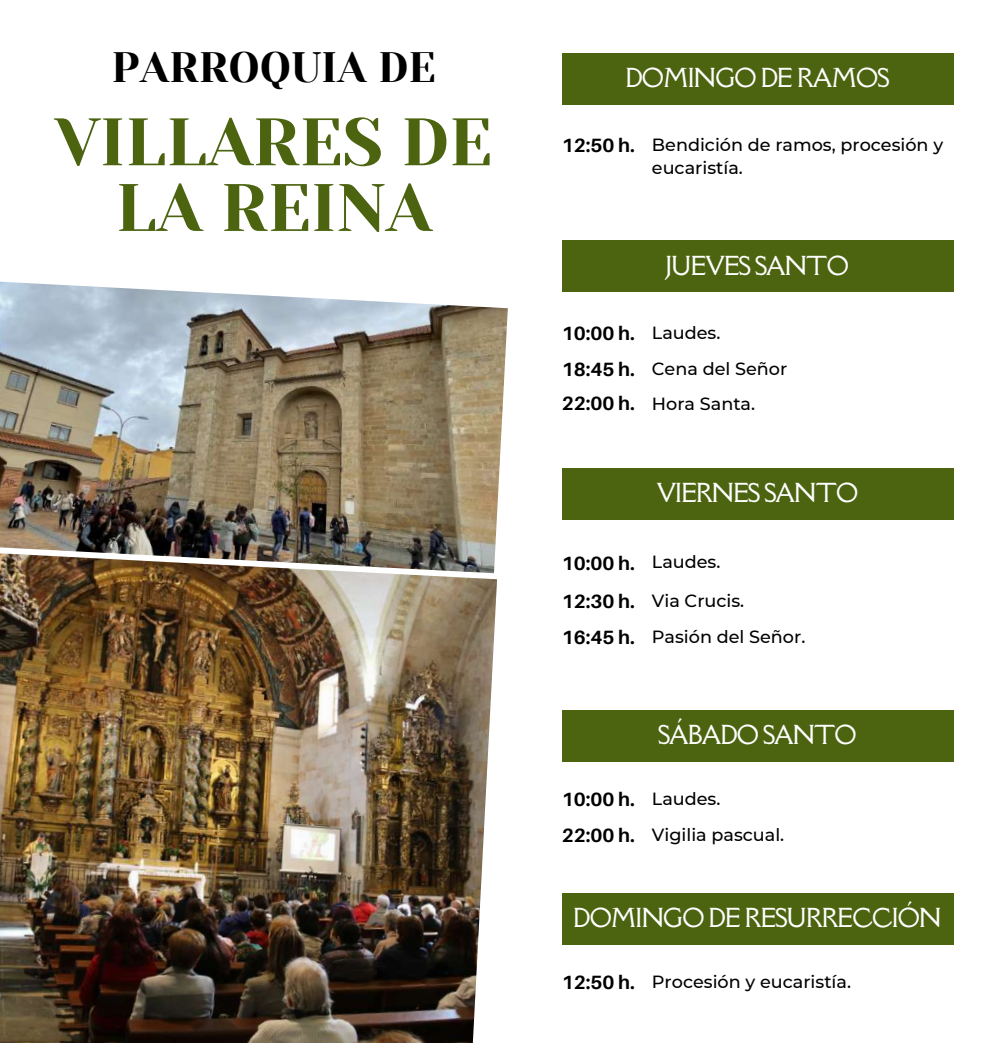
<style>
.page{position:relative;width:993px;height:1043px;background:#fff}
.page>*{position:absolute;margin:0;border:0;box-sizing:border-box;transform-origin:0 0}
.t1{font:66.85px/65.6px "Yeseva One";color:#4c6410;text-align:center}
.t2{font:42.35px "Yeseva One";color:#000}
.t3{font:23.97px "Della Respira";letter-spacing:-.04em;color:#fff}
.t4{font:700 19.25px "Aileron";color:#000}
.t5{font:500 17.68px/23.6px "Montserrat";color:#000}
.s1{font-family:"Montserrat";font-weight:500;font-size:17.68px}
.s2{font-family:"Aileron";font-weight:700;font-size:19.25px}
</style>
<div class="page">
<div style="left:561px;top:53px;width:392px;height:51px;background:#4c6410"></div>
<div style="left:561px;top:241px;width:392px;height:51px;background:#4c6410"></div>
<div style="left:561px;top:468px;width:392px;height:51px;background:#4c6410"></div>
<div style="left:561px;top:709px;width:392px;height:52px;background:#4c6410"></div>
<div style="left:561px;top:892px;width:392px;height:52px;background:#4c6410"></div>
<img style="left:0;top:573px;width:497px;height:469px">
<img style="left:0;top:281px;width:507px;height:292px">
<h2 class="t2" style="left:111px;top:43px;width:326px">PARROQUIA DE</h2>
<h1 class="t1" style="left:55px;top:110px;width:438px">VILLARES DE<br>LA REINA</h1>
<h3 class="t3" style="left:625px;top:62px;width:265px">DOMINGO DE RAMOS</h3>
<p class="t4" style="left:561px;top:133px;width:75px">12:50 h.</p>
<p class="t5" style="left:651px;top:132px;width:293px">Bendición de ramos, procesión y eucaristía.</p>
<h3 class="t3" style="left:666px;top:249px;width:184px">JUEVES SANTO</h3>
<p class="t4" style="left:561px;top:321px;width:160px">10:00 h. <span class="s1">Laudes.</span></p>
<p class="t5" style="left:561px;top:351px;width:227px;line-height:34.6px"><span class="s2">18:45 h.</span> Cena del Señor<br><span class="s2">22:00 h.</span> Hora Santa.</p>
<h3 class="t3" style="left:656px;top:476px;width:203px">VIERNES SANTO</h3>
<p class="t4" style="left:561px;top:550px;width:160px">10:00 h. <span class="s1">Laudes.</span></p>
<p class="t5" style="left:561px;top:589px;width:184px"><span class="s2">12:30 h.</span> Via Crucis.</p>
<p class="t5" style="left:561px;top:625px;width:245px"><span class="s2">16:45 h.</span> Pasión del Señor.</p>
<h3 class="t3" style="left:658px;top:718px;width:200px">SÁBADO SANTO</h3>
<p class="t4" style="left:561px;top:787px;width:160px">10:00 h. <span class="s1">Laudes.</span></p>
<p class="t5" style="left:561px;top:822px;width:224px"><span class="s2">22:00 h.</span> Vigilia pascual.</p>
<h3 class="t3" style="left:573px;top:901px;width:370px">DOMINGO DE RESURRECCIÓN</h3>
<p class="t5" style="left:561px;top:969px;width:291px"><span class="s2">12:50 h.</span> Procesión y eucaristía.</p>
</div>
